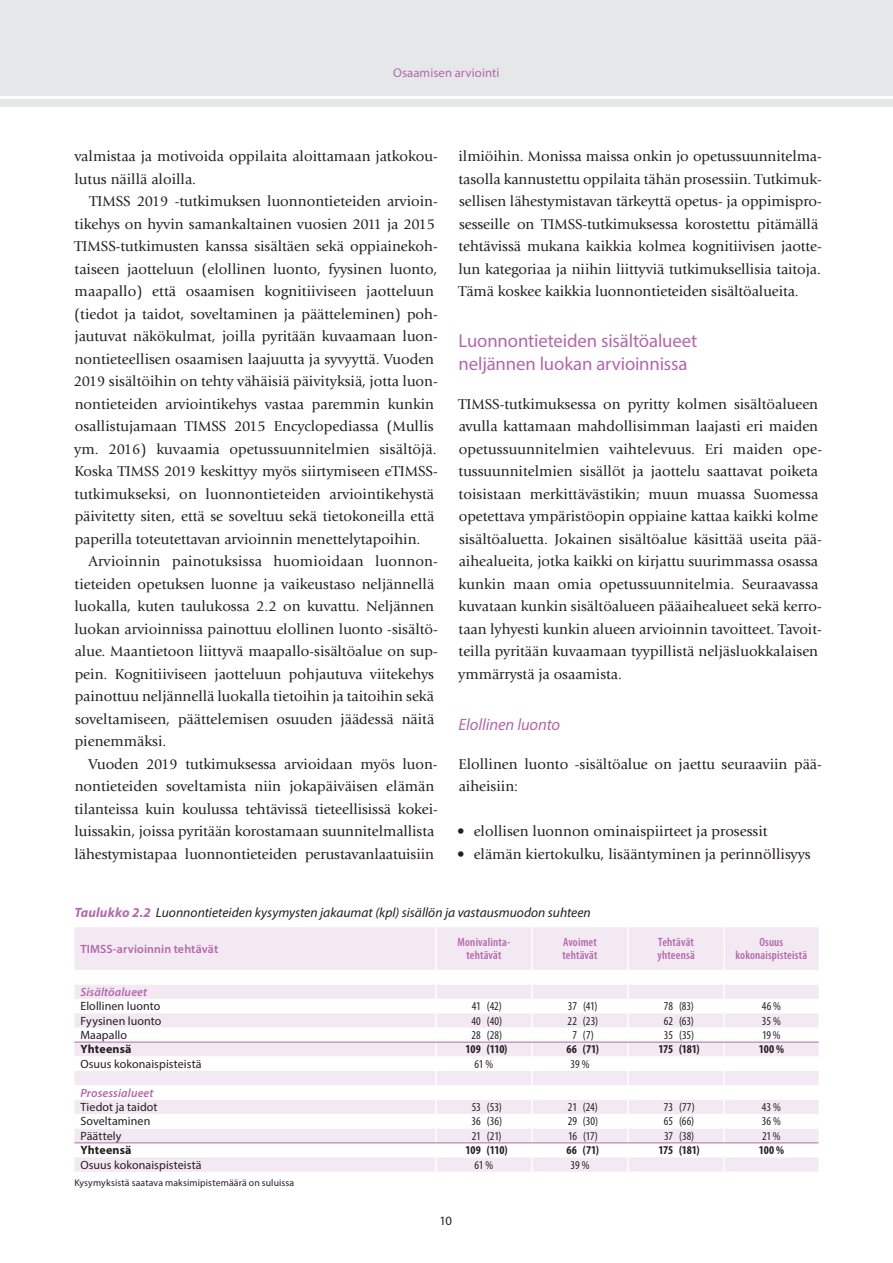
<style>
.page{position:relative;width:893px;height:1263px;background:#fff}
.page>*{position:absolute;margin:0;border:0;box-sizing:border-box;transform-origin:0 0}
.t1{font:18.75px/22.5px "Myriad Pro";letter-spacing:-.005em;color:#b368aa}
.t2{font:italic 16.5px "Myriad Pro";letter-spacing:-.005em;color:#b368aa}
.t3{font:15px/22.5px "Giovanni";color:#231f20}
.t4{font:italic 13.5px "Myriad Pro";letter-spacing:.005em;color:#231f20}
.t5{font:12.75px "Myriad Pro";letter-spacing:.005em;color:#b368aa}
.t6{font:12.75px "Myriad Pro";color:#231f20}
.t7{font:condensed 12px "Myriad Pro";letter-spacing:-.005em;color:#231f20}
.t8{font:12px "Myriad Pro";letter-spacing:.005em;color:#231f20}
.t9{font:600 condensed 12px/13.5px "Myriad Pro";letter-spacing:.015em;color:#b368aa;text-align:center}
.t10{font:700 condensed 12px "Myriad Pro";letter-spacing:-.015em;color:#231f20}
.t11{font:italic 600 12px "Myriad Pro";letter-spacing:.01em;color:#b368aa}
.t12{font:600 12px "Myriad Pro";letter-spacing:.01em;color:#b368aa}
.t13{font:700 12px "Myriad Pro";letter-spacing:.015em;color:#231f20}
.t14{font:9.75px "Myriad Pro";letter-spacing:.015em;color:#231f20}
.s1{font-weight:700;color:#b368aa}
</style>
<div class="page">
<div style="left:74px;top:927px;width:745px;height:245px;background:#f3e9f3"></div>
<svg style="left:74px;top:970px;width:745px;height:187px"></svg>
<hr style="left:531px;top:927px;width:2px;height:43px;background:#fff">
<hr style="left:627px;top:927px;width:2px;height:43px;background:#fff">
<hr style="left:723px;top:927px;width:2px;height:43px;background:#fff">
<svg style="left:531px;top:970px;width:2px;height:202px"></svg>
<svg style="left:627px;top:970px;width:2px;height:202px"></svg>
<svg style="left:723px;top:970px;width:2px;height:202px"></svg>
<svg style="left:435px;top:970px;width:2px;height:202px"></svg>
<hr style="left:435px;top:927px;width:2px;height:43px;background:#fff">
<hr style="left:74px;top:1042px;width:362px;height:1px;background:#b368aa">
<hr style="left:436px;top:1042px;width:48px;height:1px;background:#b368aa">
<hr style="left:484px;top:1042px;width:48px;height:1px;background:#b368aa">
<hr style="left:532px;top:1042px;width:48px;height:1px;background:#b368aa">
<hr style="left:580px;top:1042px;width:48px;height:1px;background:#b368aa">
<hr style="left:628px;top:1042px;width:48px;height:1px;background:#b368aa">
<hr style="left:676px;top:1042px;width:48px;height:1px;background:#b368aa">
<hr style="left:724px;top:1042px;width:95px;height:1px;background:#b368aa">
<hr style="left:74px;top:1142px;width:362px;height:1px;background:#b368aa">
<hr style="left:436px;top:1142px;width:48px;height:1px;background:#b368aa">
<hr style="left:484px;top:1142px;width:48px;height:1px;background:#b368aa">
<hr style="left:532px;top:1142px;width:48px;height:1px;background:#b368aa">
<hr style="left:580px;top:1142px;width:48px;height:1px;background:#b368aa">
<hr style="left:628px;top:1142px;width:48px;height:1px;background:#b368aa">
<hr style="left:676px;top:1142px;width:48px;height:1px;background:#b368aa">
<hr style="left:724px;top:1142px;width:95px;height:1px;background:#b368aa">
<div style="left:0;top:0;width:893px;height:106px;background:#e6e7e9"></div>
<hr style="left:0;top:96px;width:893px;height:3px;background:#fff">
<p class="t5" style="left:393px;top:64px;width:108px">Osaamisen arviointi</p>
<p class="t3" style="left:74px;top:145px;width:365px">valmistaa ja motivoida oppilaita aloittamaan jatkokou&shy;lutus näillä aloilla.</p>
<p class="t3" style="left:74px;top:190px;width:366px;text-indent:16px">TIMSS 2019 -tutkimuksen luonnontieteiden arvioin&shy;tikehys on hyvin samankaltainen vuosien 2011 ja 2015<br>TIMSS-tutkimusten kanssa sisältäen sekä oppiainekoh&shy;taiseen jaotteluun (elollinen luonto, fyysinen luonto, maapallo) että osaamisen kognitiiviseen jaotteluun (tiedot ja taidot, soveltaminen ja päätteleminen) poh&shy;jautuvat näkökulmat, joilla pyritään kuvaamaan luon&shy;nontieteellisen osaamisen laajuutta ja syvyyttä. Vuoden 2019 sisältöihin on tehty vähäisiä päivityksiä, jotta luon&shy;nontieteiden arviointikehys vastaa paremmin kunkin osallistujamaan TIMSS 2015 Encyclopediassa (Mullis ym. 2016) kuvaamia opetussuunnitelmien sisältöjä.<br>Koska TIMSS 2019 keskittyy myös siirtymiseen eTIMSS&shy;tutkimukseksi, on luonnontieteiden arviointikehystä päivitetty siten, että se soveltuu sekä tietokoneilla että paperilla toteutettavan arvioinnin menettelytapoihin.</p>
<p class="t3" style="left:75px;top:550px;width:365px;text-indent:14px">Arvioinnin painotuksissa huomioidaan luonnon&shy;tieteiden opetuksen luonne ja vaikeustaso neljännellä luokalla, kuten taulukossa 2.2 on kuvattu. Neljännen luokan arvioinnissa painottuu elollinen luonto -sisältö&shy;alue. Maantietoon liittyvä maapallo-sisältöalue on sup&shy;pein. Kognitiiviseen jaotteluun pohjautuva viitekehys painottuu neljännellä luokalla tietoihin ja taitoihin sekä soveltamiseen, päättelemisen osuuden jäädessä näitä pienemmäksi.</p>
<p class="t3" style="left:75px;top:753px;width:365px;text-indent:14px">Vuoden 2019 tutkimuksessa arvioidaan myös luon&shy;nontieteiden soveltamista niin jokapäiväisen elämän tilanteissa kuin koulussa tehtävissä tieteellisissä kokei&shy;luissakin, joissa pyritään korostamaan suunnitelmallista lähestymistapaa luonnontieteiden perustavanlaatuisiin</p>
<p class="t3" style="left:458px;top:145px;width:365px">ilmiöihin. Monissa maissa onkin jo opetussuunnitelma&shy;tasolla kannustettu oppilaita tähän prosessiin. Tutkimuk&shy;sellisen lähestymistavan tärkeyttä opetus- ja oppimispro&shy;sesseille on TIMSS-tutkimuksessa korostettu pitämällä tehtävissä mukana kaikkia kolmea kognitiivisen jaotte&shy;lun kategoriaa ja niihin liittyviä tutkimuksellisia taitoja.<br>Tämä koskee kaikkia luonnontieteiden sisältöalueita.</p>
<p class="t1" style="left:458px;top:329px;width:240px">Luonnontieteiden sisältöalueet neljännen luokan arvioinnissa</p>
<p class="t3" style="left:458px;top:393px;width:365px">TIMSS-tutkimuksessa on pyritty kolmen sisältöalueen avulla kattamaan mahdollisimman laajasti eri maiden opetussuunnitelmien vaihtelevuus. Eri maiden ope&shy;tussuunnitelmien sisällöt ja jaottelu saattavat poiketa toisistaan merkittävästikin; muun muassa Suomessa opetettava ympäristöopin oppiaine kattaa kaikki kolme sisältöaluetta. Jokainen sisältöalue käsittää useita pää&shy;aihealueita, jotka kaikki on kirjattu suurimmassa osassa kunkin maan omia opetussuunnitelmia. Seuraavassa kuvataan kunkin sisältöalueen pääaihealueet sekä kerro&shy;taan lyhyesti kunkin alueen arvioinnin tavoitteet. Tavoit&shy;teilla pyritään kuvaamaan tyypillistä neljäsluokkalaisen ymmärrystä ja osaamista.</p>
<p class="t2" style="left:459px;top:714px;width:103px">Elollinen luonto</p>
<p class="t3" style="left:458px;top:753px;width:365px">Elollinen luonto -sisältöalue on jaettu seuraaviin pää&shy;aiheisiin:</p>
<p class="t3" style="left:457px;top:820px;width:312px">• elollisen luonnon ominaispiirteet ja prosessit</p>
<p class="t3" style="left:457px;top:843px;width:355px">• elämän kiertokulku, lisääntyminen ja perinnöllisyys</p>
<p class="t4" style="left:74px;top:904px;width:518px"><span class="s1">Taulukko 2.2</span> Luonnontieteiden kysymysten jakaumat (kpl) sisällön ja vastausmuodon suhteen</p>
<p class="t12" style="left:80px;top:941px;width:139px">TIMSS-arvioinnin tehtävät</p>
<p class="t9" style="left:458px;top:935px;width:54px">Monivalinta&shy;tehtävät</p>
<p class="t9" style="left:562px;top:935px;width:37px;text-align:left">Avoimet tehtävät</p>
<p class="t9" style="left:657px;top:935px;width:39px;text-align:left">Tehtävät yhteensä</p>
<p class="t9" style="left:736px;top:935px;width:73px">Osuus kokonaispisteistä</p>
<p class="t11" style="left:80px;top:984px;width:68px">Sisältöalueet</p>
<p class="t8" style="left:80px;top:999px;width:82px">Elollinen luonto</p>
<p class="t7" style="left:472px;top:999px;width:31px">41 (42)</p>
<p class="t7" style="left:568px;top:999px;width:31px">37 (41)</p>
<p class="t7" style="left:664px;top:999px;width:32px">78 (83)</p>
<p class="t7" style="left:762px;top:999px;width:21px">46 %</p>
<p class="t8" style="left:80px;top:1013px;width:83px">Fyysinen luonto</p>
<p class="t7" style="left:471px;top:1013px;width:32px">40 (40)</p>
<p class="t7" style="left:568px;top:1013px;width:32px">22 (23)</p>
<p class="t7" style="left:664px;top:1013px;width:32px">62 (63)</p>
<p class="t7" style="left:762px;top:1013px;width:20px">35 %</p>
<p class="t8" style="left:80px;top:1027px;width:48px">Maapallo</p>
<p class="t7" style="left:472px;top:1028px;width:32px">28 (28)</p>
<p class="t7" style="left:572px;top:1028px;width:23px">7 (7)</p>
<p class="t7" style="left:664px;top:1028px;width:32px">35 (35)</p>
<p class="t7" style="left:762px;top:1028px;width:20px">19 %</p>
<p class="t13" style="left:80px;top:1041px;width:53px">Yhteensä</p>
<p class="t10" style="left:466px;top:1042px;width:43px">109 (110)</p>
<p class="t10" style="left:567px;top:1042px;width:34px">66 (71)</p>
<p class="t10" style="left:658px;top:1042px;width:43px">175 (181)</p>
<p class="t10" style="left:759px;top:1042px;width:27px">100 %</p>
<p class="t8" style="left:80px;top:1056px;width:123px">Osuus kokonaispisteistä</p>
<p class="t7" style="left:475px;top:1056px;width:20px">61 %</p>
<p class="t7" style="left:571px;top:1056px;width:20px">39 %</p>
<p class="t11" style="left:80px;top:1085px;width:75px">Prosessialueet</p>
<p class="t8" style="left:80px;top:1099px;width:79px">Tiedot ja taidot</p>
<p class="t7" style="left:472px;top:1100px;width:32px">53 (53)</p>
<p class="t7" style="left:568px;top:1100px;width:31px">21 (24)</p>
<p class="t7" style="left:664px;top:1100px;width:32px">73 (77)</p>
<p class="t7" style="left:762px;top:1100px;width:20px">43 %</p>
<p class="t8" style="left:80px;top:1114px;width:72px">Soveltaminen</p>
<p class="t7" style="left:472px;top:1114px;width:32px">36 (36)</p>
<p class="t7" style="left:568px;top:1114px;width:32px">29 (30)</p>
<p class="t7" style="left:664px;top:1114px;width:32px">65 (66)</p>
<p class="t7" style="left:762px;top:1114px;width:20px">36 %</p>
<p class="t8" style="left:80px;top:1128px;width:43px">Päättely</p>
<p class="t7" style="left:472px;top:1128px;width:31px">21 (21)</p>
<p class="t7" style="left:568px;top:1128px;width:31px">16 (17)</p>
<p class="t7" style="left:664px;top:1128px;width:32px">37 (38)</p>
<p class="t7" style="left:762px;top:1128px;width:20px">21 %</p>
<p class="t13" style="left:80px;top:1142px;width:53px">Yhteensä</p>
<p class="t10" style="left:466px;top:1143px;width:43px">109 (110)</p>
<p class="t10" style="left:567px;top:1143px;width:34px">66 (71)</p>
<p class="t10" style="left:658px;top:1143px;width:43px">175 (181)</p>
<p class="t10" style="left:759px;top:1143px;width:27px">100 %</p>
<p class="t8" style="left:80px;top:1157px;width:123px">Osuus kokonaispisteistä</p>
<p class="t7" style="left:475px;top:1157px;width:20px">61 %</p>
<p class="t7" style="left:571px;top:1157px;width:20px">39 %</p>
<p class="t14" style="left:74px;top:1177px;width:221px">Kysymyksistä saatava maksimipistemäärä on suluissa</p>
<p class="t6" style="left:439px;top:1212px;width:14px">10</p>
</div>
